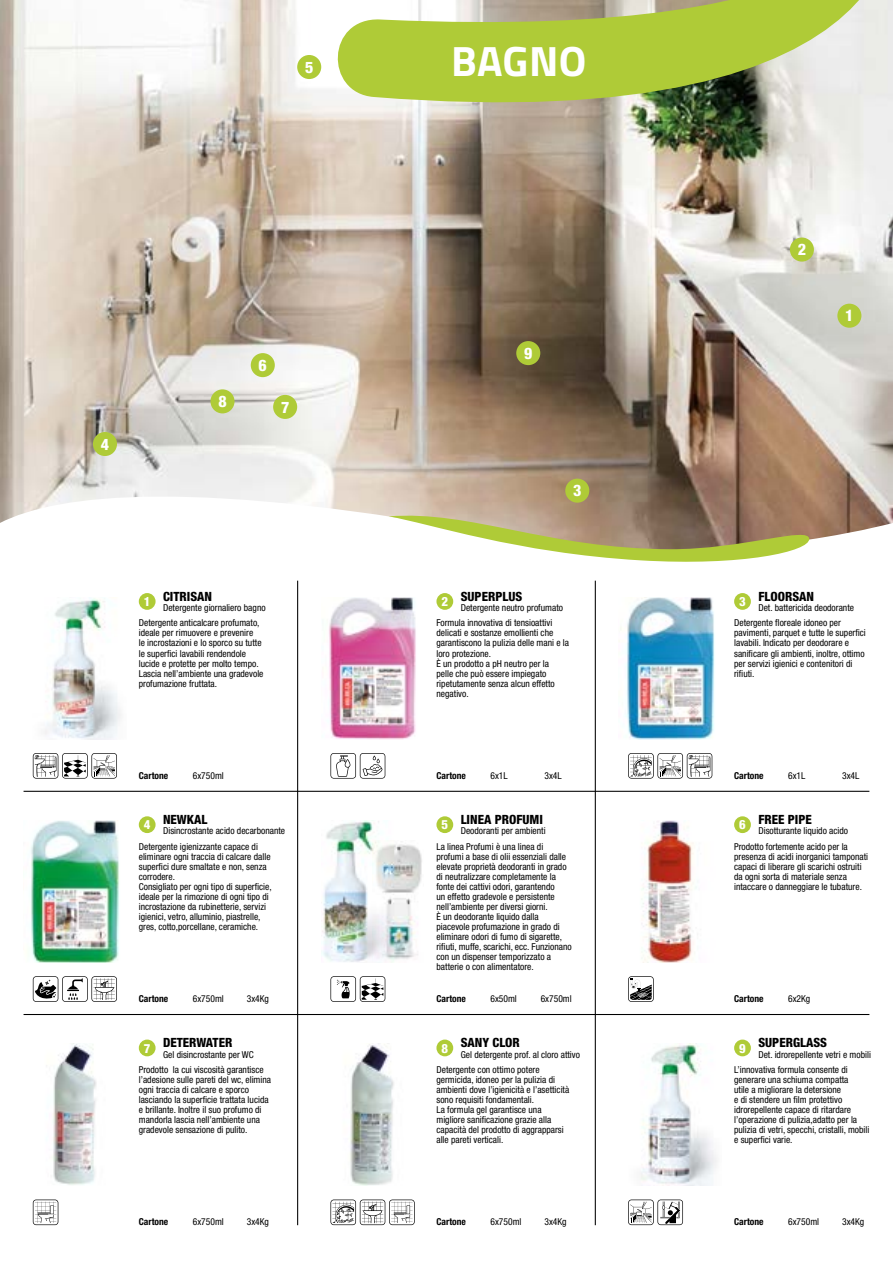
<style>
.page{position:relative;width:893px;height:1263px;background:#fff}
.page>*{position:absolute;margin:0;border:0;box-sizing:border-box;transform-origin:0 0}
.t1{font:700 42.45px "Titillium";letter-spacing:.005em;color:#fff}
.t2{font:800 condensed 15.9px "Helvetica Neue LT Std";color:#fff}
.t3{font:800 condensed 12.75px "Helvetica Neue LT Std";color:#000}
.t4{font:800 condensed 12.75px "Helvetica Neue LT Std";color:#fff}
.t5{font:condensed 9.6px/10.1px "Helvetica Neue LT Std";color:#000}
.t6{font:700 condensed 9.6px "Helvetica Neue LT Std";color:#000}
</style>
<div class="page">
<img style="left:0;top:0;width:893px;height:540px">
<svg style="left:324px;top:0;width:569px;height:141px;background:#b8c47c"></svg>
<svg style="left:389px;top:510px;width:420px;height:52px"></svg>
<hr style="left:24px;top:1014px;width:845px;height:1px;background:#000">
<hr style="left:297px;top:581px;width:1px;height:644px;background:#000">
<hr style="left:595px;top:581px;width:1px;height:644px;background:#000">
<hr style="left:24px;top:791px;width:845px;height:1px;background:#000">
<div style="left:734px;top:593px;width:17px;height:17px;background:#afcb37;border-radius:50%"></div>
<div style="left:436px;top:593px;width:17px;height:17px;background:#afcb37;border-radius:50%"></div>
<img style="left:30px;top:820px;width:89px;height:142px">
<div style="left:139px;top:816px;width:17px;height:17px;background:#afcb37;border-radius:50%"></div>
<img style="left:44px;top:597px;width:77px;height:142px">
<div style="left:139px;top:593px;width:17px;height:17px;background:#afcb37;border-radius:50%"></div>
<div style="left:139px;top:1039px;width:17px;height:17px;background:#afcb37;border-radius:50%"></div>
<div style="left:436px;top:1039px;width:17px;height:17px;background:#afcb37;border-radius:50%"></div>
<div style="left:734px;top:1039px;width:17px;height:17px;background:#afcb37;border-radius:50%"></div>
<img style="left:620px;top:597px;width:95px;height:142px">
<svg style="left:628px;top:753px;width:84px;height:26px"></svg>
<img style="left:640px;top:1043px;width:77px;height:143px">
<svg style="left:628px;top:1199px;width:55px;height:26px"></svg>
<img style="left:329px;top:597px;width:87px;height:142px">
<svg style="left:33px;top:753px;width:84px;height:26px"></svg>
<svg style="left:33px;top:976px;width:84px;height:26px"></svg>
<div style="left:734px;top:816px;width:17px;height:17px;background:#afcb37;border-radius:50%"></div>
<img style="left:641px;top:820px;width:56px;height:142px">
<img style="left:53px;top:1043px;width:44px;height:142px">
<svg style="left:33px;top:1199px;width:25px;height:26px"></svg>
<img style="left:350px;top:1043px;width:44px;height:143px">
<svg style="left:330px;top:1199px;width:85px;height:26px"></svg>
<div style="left:297px;top:55px;width:24px;height:24px;background:#afcb37;border-radius:50%"></div>
<div style="left:210px;top:389px;width:25px;height:24px;background:#afcb37;border-radius:50%"></div>
<div style="left:273px;top:395px;width:24px;height:24px;background:#afcb37;border-radius:50%"></div>
<div style="left:516px;top:341px;width:24px;height:24px;background:#afcb37;border-radius:50%"></div>
<div style="left:251px;top:353px;width:24px;height:24px;background:#afcb37;border-radius:50%"></div>
<div style="left:790px;top:238px;width:24px;height:24px;background:#afcb37;border-radius:50%"></div>
<div style="left:565px;top:479px;width:24px;height:24px;background:#afcb37;border-radius:50%"></div>
<div style="left:93px;top:432px;width:24px;height:24px;background:#afcb37;border-radius:50%"></div>
<div style="left:837px;top:304px;width:24px;height:24px;background:#afcb37;border-radius:50%"></div>
<svg style="left:330px;top:753px;width:55px;height:26px"></svg>
<svg style="left:628px;top:976px;width:26px;height:26px"></svg>
<div style="left:436px;top:816px;width:17px;height:17px;background:#afcb37;border-radius:50%"></div>
<img style="left:321px;top:820px;width:58px;height:142px">
<img style="left:372px;top:840px;width:50px;height:52px">
<img style="left:372px;top:892px;width:46px;height:70px">
<svg style="left:330px;top:976px;width:55px;height:26px"></svg>
<h2 class="t2" style="left:305px;top:57px;width:10px">5</h2>
<h1 class="t1" style="left:451px;top:29px;width:137px">BAGNO</h1>
<h2 class="t2" style="left:101px;top:434px;width:10px">4</h2>
<h2 class="t2" style="left:259px;top:355px;width:10px">6</h2>
<h2 class="t2" style="left:218px;top:392px;width:10px">8</h2>
<h2 class="t2" style="left:281px;top:397px;width:10px">7</h2>
<h2 class="t2" style="left:524px;top:343px;width:10px">9</h2>
<h2 class="t2" style="left:573px;top:481px;width:10px">3</h2>
<h2 class="t2" style="left:798px;top:240px;width:10px">2</h2>
<h2 class="t2" style="left:845px;top:306px;width:10px">1</h2>
<h3 class="t4" style="left:144px;top:593px;width:8px">1</h3>
<h3 class="t3" style="left:163px;top:588px;width:51px">CITRISAN</h3>
<p class="t5" style="left:163px;top:602px;width:104px">Detergente giornaliero bagno</p>
<h3 class="t4" style="left:442px;top:593px;width:8px">2</h3>
<h3 class="t3" style="left:461px;top:588px;width:63px">SUPERPLUS</h3>
<p class="t5" style="left:461px;top:602px;width:104px">Detergente neutro profumato</p>
<h3 class="t4" style="left:739px;top:593px;width:8px">3</h3>
<h3 class="t3" style="left:758px;top:588px;width:57px">FLOORSAN</h3>
<p class="t5" style="left:758px;top:602px;width:97px">Det. battericida deodorante</p>
<p class="t5" style="left:139px;top:618px;width:126px">Detergente anticalcare profumato, ideale per rimuovere e prevenire<br>le incrostazioni e lo sporco su tutte le superfici lavabili rendendole lucide e protette per molto tempo.<br>Lascia nell’ambiente una gradevole profumazione fruttata.</p>
<p class="t5" style="left:436px;top:618px;width:134px">Formula innovativa di tensioattivi delicati e sostanze emollienti che garantiscono la pulizia delle mani e la loro protezione.<br>È un prodotto a pH neutro per la<br>pelle che può essere impiegato ripetutamente senza alcun effetto negativo.</p>
<p class="t5" style="left:734px;top:618px;width:133px">Detergente floreale idoneo per pavimenti, parquet e tutte le superfici lavabili. Indicato per deodorare e sanificare gli ambienti, inoltre, ottimo per servizi igienici e contenitori di rifiuti.</p>
<p class="t6" style="left:139px;top:769px;width:31px">Cartone</p>
<p class="t5" style="left:193px;top:770px;width:33px">6x750ml</p>
<p class="t6" style="left:436px;top:769px;width:31px">Cartone</p>
<p class="t5" style="left:490px;top:770px;width:19px">6x1L</p>
<p class="t5" style="left:544px;top:770px;width:19px">3x4L</p>
<p class="t6" style="left:734px;top:769px;width:31px">Cartone</p>
<p class="t5" style="left:788px;top:770px;width:19px">6x1L</p>
<p class="t5" style="left:842px;top:770px;width:19px">3x4L</p>
<h3 class="t4" style="left:144px;top:817px;width:8px">4</h3>
<h3 class="t3" style="left:163px;top:812px;width:46px">NEWKAL</h3>
<p class="t5" style="left:163px;top:826px;width:124px">Disincrostante acido decarbonante</p>
<h3 class="t4" style="left:442px;top:817px;width:8px">5</h3>
<h3 class="t3" style="left:461px;top:812px;width:84px">LINEA PROFUMI</h3>
<p class="t5" style="left:461px;top:826px;width:86px">Deodoranti per ambienti</p>
<p class="t5" style="left:139px;top:841px;width:134px">Detergente igienizzante capace di eliminare ogni traccia di calcare dalle superfici dure smaltate e non, senza corrodere.<br>Consigliato per ogni tipo di superficie, ideale per la rimozione di ogni tipo di incrostazione da rubinetterie, servizi igienici, vetro, alluminio, piastrelle, gres, cotto,porcellane, ceramiche.</p>
<p class="t5" style="left:436px;top:841px;width:137px">La linea Profumi è una linea di profumi a base di olii essenziali dalle elevate proprietà deodoranti in grado di neutralizzare completamente la fonte dei cattivi odori, garantendo<br>un effetto gradevole e persistente nell’ambiente per diversi giorni.<br>È un deodorante liquido dalla piacevole profumazione in grado di eliminare odori di fumo di sigarette, rifiuti, muffe, scarichi, ecc. Funzionano con un dispenser temporizzato a batterie o con alimentatore.</p>
<h3 class="t3" style="left:758px;top:812px;width:55px">FREE PIPE</h3>
<p class="t5" style="left:758px;top:826px;width:91px">Disotturante liquido acido</p>
<h3 class="t4" style="left:739px;top:817px;width:8px">6</h3>
<p class="t5" style="left:734px;top:841px;width:136px">Prodotto fortemente acido per la presenza di acidi inorganici tamponati capaci di liberare gli scarichi ostruiti da ogni sorta di materiale senza intaccare o danneggiare le tubature.</p>
<p class="t6" style="left:139px;top:993px;width:31px">Cartone</p>
<p class="t5" style="left:193px;top:993px;width:33px">6x750ml</p>
<p class="t5" style="left:247px;top:993px;width:24px">3x4Kg</p>
<p class="t6" style="left:734px;top:993px;width:31px">Cartone</p>
<p class="t5" style="left:788px;top:993px;width:24px">6x2Kg</p>
<p class="t6" style="left:436px;top:993px;width:31px">Cartone</p>
<p class="t5" style="left:490px;top:993px;width:28px">6x50ml</p>
<p class="t5" style="left:541px;top:993px;width:33px">6x750ml</p>
<h3 class="t3" style="left:461px;top:1035px;width:61px">SANY CLOR</h3>
<p class="t5" style="left:461px;top:1049px;width:121px">Gel detergente prof. al cloro attivo</p>
<h3 class="t3" style="left:163px;top:1035px;width:71px">DETERWATER</h3>
<p class="t5" style="left:163px;top:1049px;width:92px">Gel disincrostante per WC</p>
<h3 class="t4" style="left:144px;top:1040px;width:8px">7</h3>
<h3 class="t4" style="left:442px;top:1040px;width:8px">8</h3>
<h3 class="t4" style="left:739px;top:1040px;width:8px">9</h3>
<h3 class="t3" style="left:758px;top:1035px;width:70px">SUPERGLASS</h3>
<p class="t5" style="left:758px;top:1049px;width:114px">Det. idrorepellente vetri e mobili</p>
<p class="t5" style="left:139px;top:1064px;width:134px">Prodotto la cui viscosità garantisce l’adesione sulle pareti del wc, elimina ogni traccia di calcare e sporco lasciando la superficie trattata lucida e brillante. Inoltre il suo profumo di mandorla lascia nell’ambiente una gradevole sensazione di pulito.</p>
<p class="t5" style="left:436px;top:1064px;width:134px">Detergente con ottimo potere germicida, idoneo per la pulizia di ambienti dove l’igienicità e l’asetticità sono requisiti fondamentali.<br>La formula gel garantisce una migliore sanificazione grazie alla capacità del prodotto di aggrapparsi alle pareti verticali.</p>
<p class="t5" style="left:734px;top:1064px;width:137px">L’innovativa formula consente di generare una schiuma compatta<br>utile a migliorare la detersione<br>e di stendere un film protettivo idrorepellente capace di ritardare l’operazione di pulizia,adatto per la pulizia di vetri, specchi, cristalli, mobili e superfici varie.</p>
<p class="t6" style="left:139px;top:1216px;width:31px">Cartone</p>
<p class="t5" style="left:193px;top:1216px;width:33px">6x750ml</p>
<p class="t5" style="left:247px;top:1216px;width:24px">3x4Kg</p>
<p class="t6" style="left:436px;top:1216px;width:31px">Cartone</p>
<p class="t5" style="left:490px;top:1216px;width:33px">6x750ml</p>
<p class="t5" style="left:544px;top:1216px;width:24px">3x4Kg</p>
<p class="t6" style="left:734px;top:1216px;width:31px">Cartone</p>
<p class="t5" style="left:788px;top:1216px;width:33px">6x750ml</p>
<p class="t5" style="left:842px;top:1216px;width:24px">3x4Kg</p>
</div>
